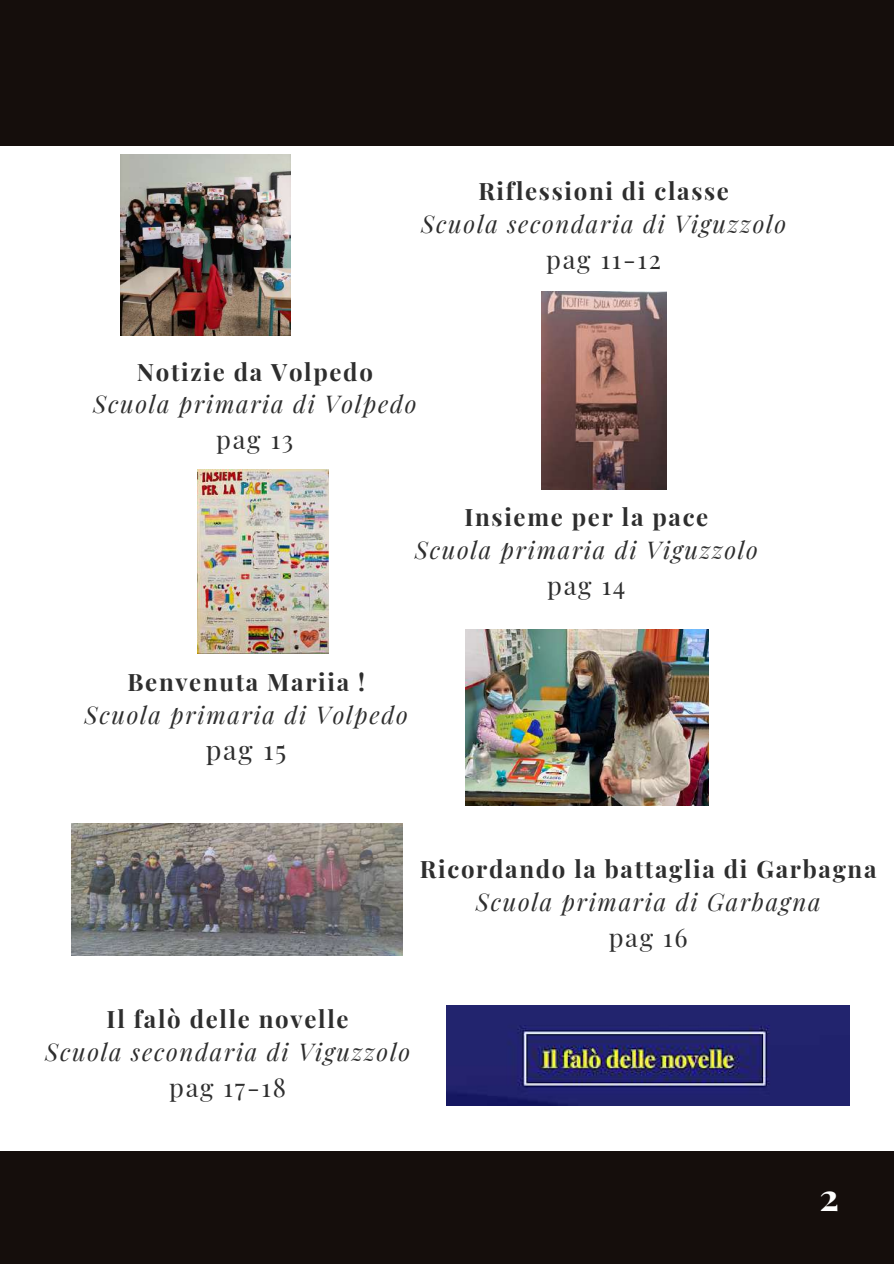
<style>
.page{position:relative;width:894px;height:1264px;background:#fff}
.page>*{position:absolute;margin:0;border:0;box-sizing:border-box;transform-origin:0 0}
.t1{font:700 37.5px "Playfair Display";color:#fff}
.t2{font:27px "Playfair Display";color:#2e2e2e}
.t3{font:25.5px "Playfair Display";letter-spacing:.07em;color:#2e2e2e}
.t4{font:italic 24px "Playfair Display";letter-spacing:.07em;color:#2e2e2e}
.t5{font:700 24px "Playfair Display";letter-spacing:.07em;color:#2e2e2e}
</style>
<div class="page">
<div style="left:0;top:0;width:893px;height:146px;background:#150e0c"></div>
<div style="left:0;top:1151px;width:893px;height:112px;background:#150e0c"></div>
<img style="left:541px;top:291px;width:125px;height:198px">
<img style="left:120px;top:154px;width:170px;height:181px">
<img style="left:198px;top:469px;width:130px;height:184px">
<img style="left:72px;top:823px;width:331px;height:132px">
<img style="left:465px;top:629px;width:243px;height:177px">
<img style="left:446px;top:1005px;width:403px;height:100px">
<p class="t5" style="left:478px;top:174px;width:252px">Riflessioni di classe</p>
<p class="t4" style="left:421px;top:207px;width:366px">Scuola secondaria di Viguzzolo</p>
<p class="t3" style="left:546px;top:241px;width:116px">pag 11-12</p>
<p class="t5" style="left:137px;top:355px;width:237px">Notizie da Volpedo</p>
<p class="t4" style="left:93px;top:387px;width:325px">Scuola primaria di Volpedo</p>
<p class="t3" style="left:216px;top:422px;width:79px">pag 13</p>
<p class="t5" style="left:464px;top:500px;width:245px">Insieme per la pace</p>
<p class="t4" style="left:415px;top:532px;width:344px">Scuola primaria di Viguzzolo</p>
<p class="t3" style="left:547px;top:567px;width:80px">pag 14</p>
<p class="t5" style="left:127px;top:665px;width:239px">Benvenuta Mariia !</p>
<p class="t4" style="left:84px;top:698px;width:325px">Scuola primaria di Volpedo</p>
<p class="t2" style="left:206px;top:730px;width:82px">pag 15</p>
<p class="t5" style="left:420px;top:852px;width:458px">Ricordando la battaglia di Garbagna</p>
<p class="t4" style="left:475px;top:884px;width:346px">Scuola primaria di Garbagna</p>
<p class="t3" style="left:608px;top:919px;width:80px">pag 16</p>
<p class="t5" style="left:107px;top:1001px;width:243px">Il falò delle novelle</p>
<p class="t4" style="left:45px;top:1034px;width:366px">Scuola secondaria di Viguzzolo</p>
<p class="t3" style="left:169px;top:1068px;width:118px">pag 17-18</p>
<h1 class="t1" style="left:819px;top:1170px;width:21px">2</h1>
</div>
